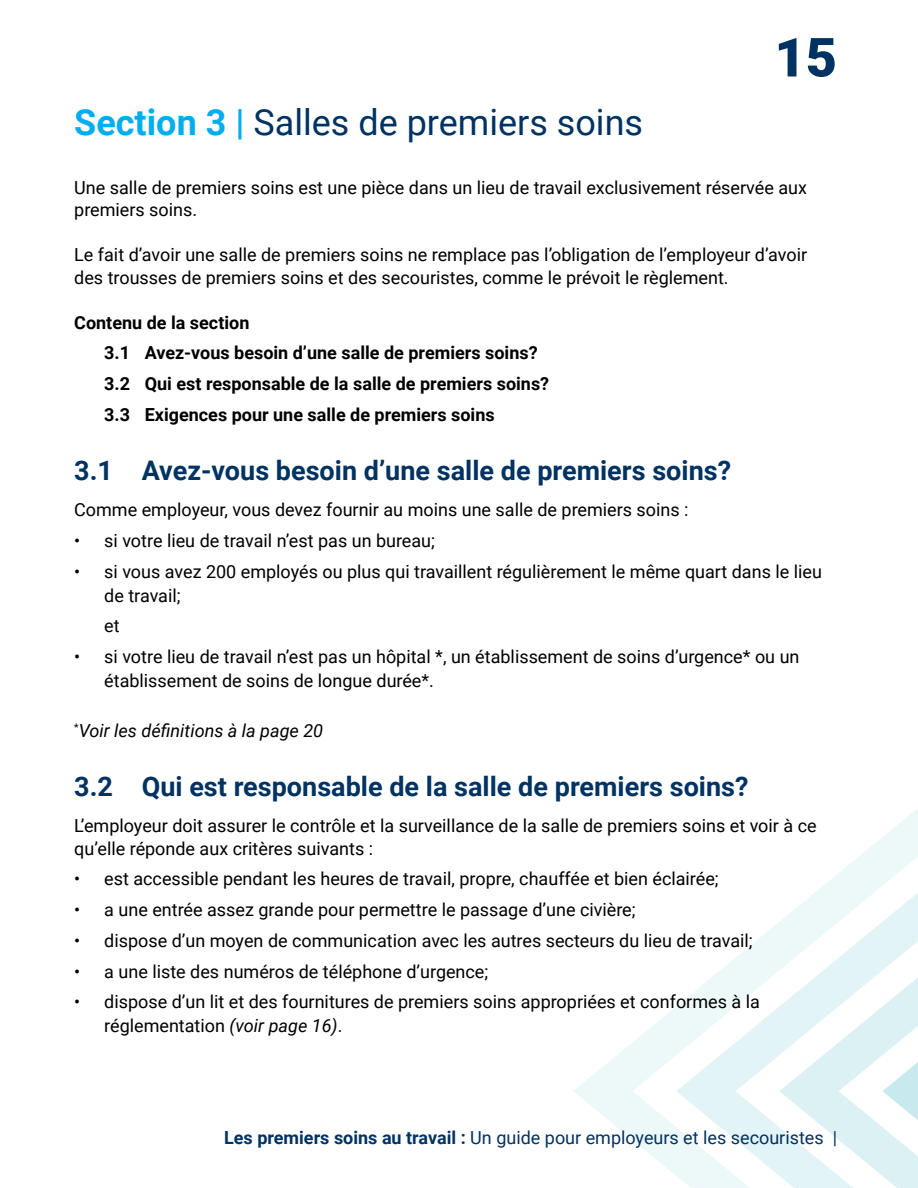
<style>
.page{position:relative;width:918px;height:1188px;background:#fff}
.page>*{position:absolute;margin:0;border:0;box-sizing:border-box;transform-origin:0 0}
.t1{font:900 54px "Roboto";color:#003262}
.Heading_1{font:36px "Roboto";color:#003262}
.Heading-2{font:700 27px "Roboto";color:#003262}
.Bullets{font:18px/24px "Roboto";color:#000}
.body_text_1{font:18px/22.5px "Roboto";color:#000}
.Bullets-2{font:700 18px "Roboto";color:#000}
.t2{font:18px "Roboto";color:#003262}
.Bullets-3{font:italic 18px "Roboto";color:#000}
.body_text_1-2{font:700 18px "Roboto";color:#000}
.s1{font-weight:700;color:#00aeef}
.s2{font-style:italic}
.s3{font-weight:700}
</style>
<div class="page">
<svg style="left:574px;top:808px;width:344px;height:380px"></svg>
<h1 class="t1" style="left:774px;top:19px;width:64px">15</h1>
<h1 class="Heading_1" style="left:74px;top:97px;width:570px"><span class="s1">Section 3 |</span> Salles de premiers soins</h1>
<p class="body_text_1" style="left:74px;top:175px;width:734px">Une salle de premiers soins est une pièce dans un lieu de travail exclusivement réservée aux premiers soins.</p>
<p class="body_text_1" style="left:74px;top:243px;width:734px">Le fait d’avoir une salle de premiers soins ne remplace pas l’obligation de l’employeur d’avoir des trousses de premiers soins et des secouristes, comme le prévoit le règlement.</p>
<p class="body_text_1-2" style="left:74px;top:309px;width:177px">Contenu de la section</p>
<p class="Bullets-2" style="left:104px;top:340px;width:435px">3.1 Avez-vous besoin d’une salle de premiers soins?</p>
<p class="Bullets-2" style="left:104px;top:371px;width:447px">3.2 Qui est responsable de la salle de premiers soins?</p>
<p class="Bullets-2" style="left:104px;top:402px;width:392px">3.3 Exigences pour une salle de premiers soins</p>
<h2 class="Heading-2" style="left:74px;top:452px;width:658px">3.1 Avez-vous besoin d’une salle de premiers soins?</h2>
<p class="body_text_1" style="left:74px;top:498px;width:616px">Comme employeur, vous devez fournir au moins une salle de premiers soins :</p>
<p class="Bullets" style="left:74px;top:528px;width:362px">• si votre lieu de travail n’est pas un bureau;</p>
<p class="Bullets" style="left:104px;top:559px;width:719px;text-indent:-30px">• si vous avez 200 employés ou plus qui travaillent régulièrement le même quart dans le lieu de travail;</p>
<p class="Bullets" style="left:104px;top:613px;width:17px">et</p>
<p class="Bullets" style="left:104px;top:644px;width:697px;text-indent:-30px">• si votre lieu de travail n’est pas un hôpital *, un établissement de soins d’urgence* ou un établissement de soins de longue durée*.</p>
<p class="Bullets-3" style="left:74px;top:718px;width:250px"><sup>*</sup>Voir les définitions à la page 20</p>
<h2 class="Heading-2" style="left:74px;top:768px;width:676px">3.2 Qui est responsable de la salle de premiers soins?</h2>
<p class="body_text_1" style="left:74px;top:814px;width:744px">L’employeur doit assurer le contrôle et la surveillance de la salle de premiers soins et voir à ce qu’elle réponde aux critères suivants :</p>
<p class="Bullets" style="left:74px;top:866px;width:646px">• est accessible pendant les heures de travail, propre, chauffée et bien éclairée;</p>
<p class="Bullets" style="left:74px;top:897px;width:563px">• a une entrée assez grande pour permettre le passage d’une civière;</p>
<p class="Bullets" style="left:74px;top:928px;width:680px">• dispose d’un moyen de communication avec les autres secteurs du lieu de travail;</p>
<p class="Bullets" style="left:74px;top:958px;width:416px">• a une liste des numéros de téléphone d’urgence;</p>
<p class="Bullets" style="left:104px;top:989px;width:657px;text-indent:-30px">• dispose d’un lit et des fournitures de premiers soins appropriées et conformes à la réglementation <span class="s2">(voir page 16)</span>.</p>
<p class="t2" style="left:224px;top:1125px;width:614px"><span class="s3">Les premiers soins au travail :</span> Un guide pour employeurs et les secouristes |</p>
</div>
